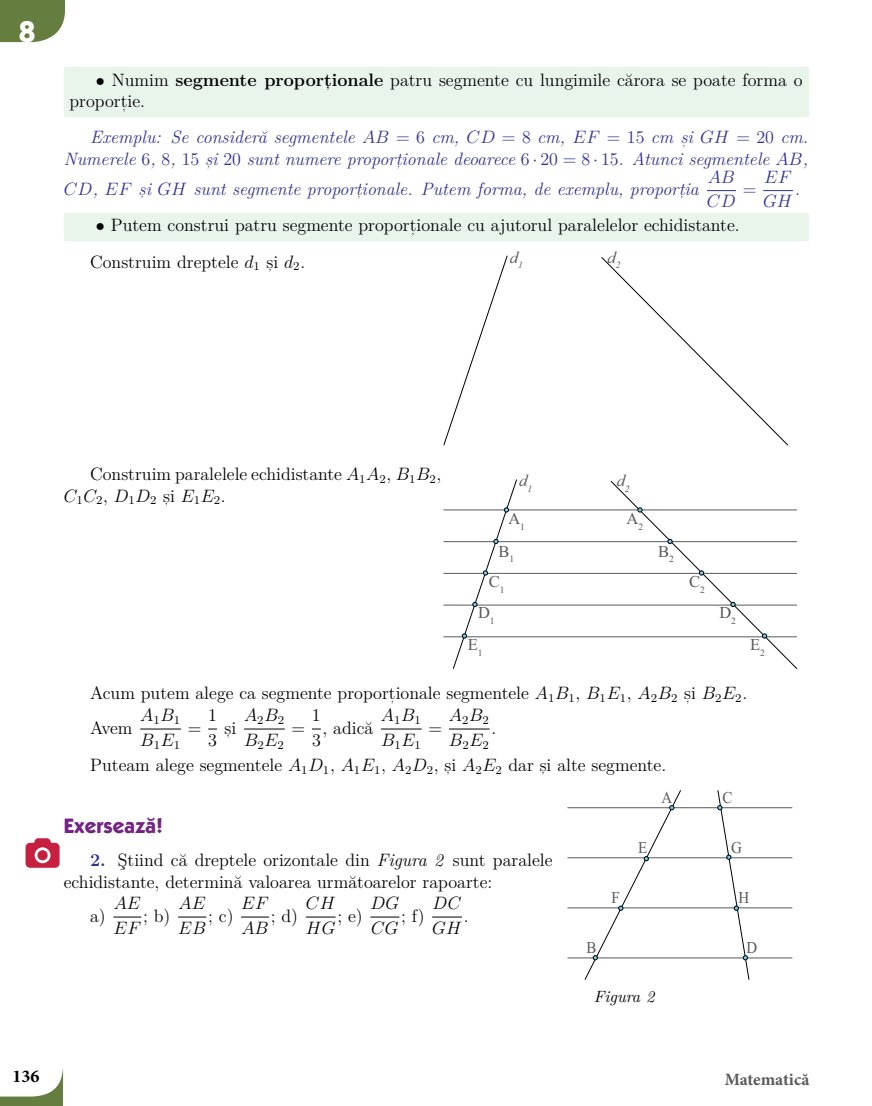
<style>
.page{position:relative;width:872px;height:1106px;background:#fff}
.page>*{position:absolute;margin:0;border:0;box-sizing:border-box;transform-origin:0 0}
.t1{font:30px "ITC Kabel Std Bold RO";color:#fff}
.t2{font:21px "ITC Kabel Std Bold RO";color:#742284}
.t3{font:18px/21.6px "LM Roman 12";color:#000}
.t4{font:italic 18px/21.8px "LM Roman 12";color:#2e3092;text-align:right}
.t5{font:18px/24.5px "LM Math Italic 12";letter-spacing:.045em;color:#000}
.t6{font:18px/24.5px "LM Math Italic 12";letter-spacing:.03em;color:#2e3092}
.t7{font:700 18px "Minion Pro";color:#000}
.t8{font:700 18px "LM Roman 12";color:#000}
.t9{font:18px "LM Roman 12";color:#2e3092}
.t10{font:700 17.25px "Minion Pro";letter-spacing:-.005em;color:#58595b}
.t11{font:16.5px/32.4px "Times New Roman";color:#58595b}
.t12{font:italic 16.5px "Times New Roman";color:#58595b}
.t13{font:16.5px "Times New Roman";color:#58595b;scale:.91 1}
.t14{font:italic 16.35px "LM Roman 10";color:#000}
.s1{font-weight:700}
.s2{font-family:"LM Math Italic 12";font-style:normal}
.s3{font-style:normal}
.s4{font-family:"LM Math Italic 12"}
.s5{font-family:"LM Roman 12"}
.s6{font-weight:700;color:#2e3092}
.s7{font-style:italic}
</style>
<div class="page">
<svg style="left:0;top:0;width:65px;height:42px;background:#70864d"></svg>
<svg style="left:0;top:1069px;width:63px;height:37px"></svg>
<svg style="left:26px;top:838px;width:34px;height:29px"></svg>
<div style="left:64px;top:68px;width:744px;height:49px;background:#e9f4eb;border-radius:4px"></div>
<svg style="left:707px;top:190px;width:29px;height:1px"></svg>
<hr style="left:763px;top:190px;width:30px;height:1px;background:#2e3092">
<div style="left:64px;top:213px;width:744px;height:28px;background:#e9f4eb;border-radius:4px"></div>
<svg style="left:443px;top:255px;width:65px;height:190px"></svg>
<svg style="left:601px;top:257px;width:187px;height:188px"></svg>
<hr style="left:443px;top:509px;width:354px;height:1px;background:#58595b">
<hr style="left:443px;top:541px;width:354px;height:1px;background:#58595b">
<hr style="left:443px;top:573px;width:354px;height:1px;background:#58595b">
<hr style="left:443px;top:604px;width:354px;height:1px;background:#58595b">
<hr style="left:443px;top:636px;width:354px;height:1px;background:#58595b">
<svg style="left:452px;top:479px;width:65px;height:190px"></svg>
<svg style="left:610px;top:480px;width:187px;height:189px"></svg>
<hr style="left:140px;top:728px;width:41px;height:1px;background:#000">
<hr style="left:244px;top:728px;width:41px;height:1px;background:#000">
<hr style="left:381px;top:728px;width:41px;height:1px;background:#000">
<hr style="left:449px;top:728px;width:40px;height:1px;background:#000">
<svg style="left:113px;top:916px;width:28px;height:1px"></svg>
<svg style="left:178px;top:916px;width:28px;height:1px"></svg>
<svg style="left:241px;top:916px;width:28px;height:1px"></svg>
<svg style="left:306px;top:916px;width:29px;height:1px"></svg>
<svg style="left:370px;top:916px;width:29px;height:1px"></svg>
<hr style="left:432px;top:916px;width:30px;height:1px;background:#000">
<hr style="left:567px;top:807px;width:225px;height:1px;background:#58595b">
<hr style="left:567px;top:857px;width:225px;height:1px;background:#58595b">
<hr style="left:567px;top:907px;width:225px;height:1px;background:#58595b">
<hr style="left:567px;top:957px;width:225px;height:1px;background:#58595b">
<svg style="left:717px;top:790px;width:33px;height:189px"></svg>
<svg style="left:584px;top:790px;width:97px;height:189px"></svg>
<h1 class="t1" style="left:20px;top:12px;width:18px">8</h1>
<p class="t3" style="left:70px;top:67px;width:734px;text-indent:26px">• Numim <span class="s1">segmente proport</span><sub>,</sub> <span class="s1">ionale</span> patru segmente cu lungimile cărora se poate forma o proport<sub>,</sub> ie.</p>
<p class="t4" style="left:64px;top:125px;width:746px">Exemplu: Se consideră segmentele <span class="s2">AB</span> <span class="s3">= 6</span> cm, <span class="s2">CD</span> <span class="s3">= 8</span> cm, <span class="s2">EF</span> <span class="s3">= 15</span> cm s<sub>,</sub> i <span class="s2">GH</span> <span class="s3">= 20</span> cm.<br>Numerele <span class="s3">6</span>, <span class="s3">8</span>, <span class="s3">15</span> s<sub>,</sub> i <span class="s3">20</span> sunt numere proport<sub>,</sub>ionale deoarece <span class="s3">6</span> • <span class="s3">20 = 8</span> • <span class="s3">15</span>. Atunci segmentele <span class="s2">AB</span>,</p>
<p class="t4" style="left:64px;top:177px;width:636px"><span class="s2">CD</span>, <span class="s2">EF</span> s<sub>,</sub> i <span class="s2">GH</span> sunt segmente proport<sub>,</sub>ionale. Putem forma, de exemplu, proport<sub>,</sub>ia</p>
<p class="t6" style="left:707px;top:166px;width:30px">AB<br>CD</p>
<p class="t6" style="left:763px;top:166px;width:30px">EF<br>GH</p>
<p class="t9" style="left:742px;top:175px;width:15px">=</p>
<p class="t4" style="left:794px;top:177px;width:7px">.</p>
<p class="t3" style="left:90px;top:206px;width:651px;line-height:36px;text-indent:6px">• Putem construi patru segmente proport<sub>,</sub> ionale cu ajutorul paralelelor echidistante.<br>Construim dreptele <span class="s4">d</span><sub>1</sub> s<sub>,</sub> i <span class="s4">d</span><sub>2</sub>.</p>
<p class="t12" style="left:510px;top:251px;width:15px">d<sub>1</sub></p>
<p class="t12" style="left:607px;top:251px;width:15px">d<sub>2</sub></p>
<p class="t3" style="left:90px;top:461px;width:353px">Construim paralelele echidistante <span class="s4">A</span><sub>1</sub><span class="s4">A</span><sub>2</sub>, <span class="s4">B</span><sub>1</sub><span class="s4">B</span><sub>2</sub>,</p>
<p class="t5" style="left:64px;top:485px;width:163px">C<sub>1</sub>C<sub>2</sub><span class="s5">,</span> D<sub>1</sub>D<sub>2</sub> <span class="s5">s</span><sub>,</sub> <span class="s5">i</span> E<sub>1</sub>E<sub>2</sub><span class="s5">.</span></p>
<p class="t12" style="left:519px;top:475px;width:15px">d<sub>1</sub></p>
<p class="t12" style="left:616px;top:475px;width:15px">d<sub>2</sub></p>
<p class="t11" style="left:498px;top:502px;width:28px;text-indent:10px">A<sub>1<br></sub>B<sub>1</sub></p>
<p class="t11" style="left:489px;top:565px;width:17px">C<sub>1</sub></p>
<p class="t11" style="left:478px;top:596px;width:18px">D<sub>1</sub></p>
<p class="t11" style="left:468px;top:628px;width:16px">E<sub>1</sub></p>
<p class="t11" style="left:626px;top:502px;width:18px">A<sub>2</sub></p>
<p class="t11" style="left:658px;top:534px;width:17px">B<sub>2</sub></p>
<p class="t11" style="left:689px;top:565px;width:17px">C<sub>2</sub></p>
<p class="t11" style="left:719px;top:596px;width:18px">D<sub>2</sub></p>
<p class="t11" style="left:750px;top:628px;width:16px">E<sub>2</sub></p>
<p class="t3" style="left:90px;top:674px;width:658px;line-height:34.2px">Acum putem alege ca segmente proport<sub>,</sub> ionale segmentele <span class="s4">A</span><sub>1</sub><span class="s4">B</span><sub>1</sub>, <span class="s4">B</span><sub>1</sub><span class="s4">E</span><sub>1</sub>, <span class="s4">A</span><sub>2</sub><span class="s4">B</span><sub>2</sub> s<sub>,</sub> i <span class="s4">B</span><sub>2</sub><span class="s4">E</span><sub>2</sub>.<br>Avem</p>
<p class="t5" style="left:381px;top:704px;width:41px">A<sub>1</sub>B<sub>1<br></sub>B<sub>1</sub>E<sub>1</sub></p>
<p class="t5" style="left:244px;top:704px;width:41px">A<sub>2</sub>B<sub>2<br></sub>B<sub>2</sub>E<sub>2</sub></p>
<p class="t5" style="left:449px;top:704px;width:41px">A<sub>2</sub>B<sub>2<br></sub>B<sub>2</sub>E<sub>2</sub></p>
<p class="t5" style="left:140px;top:704px;width:41px">A<sub>1</sub>B<sub>1<br></sub>B<sub>1</sub>E<sub>1</sub></p>
<p class="t3" style="left:208px;top:701px;width:10px;line-height:24.5px">1<br>3</p>
<p class="t3" style="left:312px;top:701px;width:10px;line-height:24.5px">1<br>3</p>
<p class="t3" style="left:322px;top:715px;width:52px">, adică</p>
<p class="t3" style="left:225px;top:715px;width:13px">s<sub>,</sub> i</p>
<p class="t3" style="left:188px;top:715px;width:15px">=</p>
<p class="t3" style="left:291px;top:715px;width:15px">=</p>
<p class="t3" style="left:428px;top:715px;width:15px">=</p>
<p class="t3" style="left:90px;top:707px;width:577px;line-height:37.3px;text-indent:401px">.<br>Puteam alege segmentele <span class="s4">A</span><sub>1</sub><span class="s4">D</span><sub>1</sub>, <span class="s4">A</span><sub>1</sub><span class="s4">E</span><sub>1</sub>, <span class="s4">A</span><sub>2</sub><span class="s4">D</span><sub>2</sub>, s<sub>,</sub> i <span class="s4">A</span><sub>2</sub><span class="s4">E</span><sub>2</sub> dar s<sub>,</sub> i alte segmente.</p>
<p class="t2" style="left:64px;top:813px;width:101px">Exersează!</p>
<p class="t3" style="left:64px;top:847px;width:490px;text-indent:26px"><span class="s6">2.</span> Ştiind că dreptele orizontale din <span class="s7">Figura 2</span> sunt paralele echidistante, determină valoarea următoarelor rapoarte:</p>
<p class="t3" style="left:90px;top:903px;width:17px">a)</p>
<p class="t5" style="left:113px;top:892px;width:28px">AE<br>EF</p>
<p class="t3" style="left:143px;top:903px;width:29px">; b)</p>
<p class="t5" style="left:178px;top:892px;width:29px">AE<br>EB</p>
<p class="t3" style="left:208px;top:903px;width:27px">; c)</p>
<p class="t5" style="left:241px;top:892px;width:28px">EF<br>AB</p>
<p class="t3" style="left:271px;top:903px;width:29px">; d)</p>
<p class="t5" style="left:306px;top:892px;width:31px">CH<br>HG</p>
<p class="t3" style="left:337px;top:903px;width:27px">; e)</p>
<p class="t5" style="left:370px;top:892px;width:30px">DG<br>CG</p>
<p class="t3" style="left:401px;top:903px;width:25px">; f)</p>
<p class="t5" style="left:432px;top:892px;width:30px">DC<br>GH</p>
<p class="t3" style="left:464px;top:903px;width:6px">.</p>
<p class="t13" style="left:586px;top:937px;width:12px">B</p>
<p class="t13" style="left:611px;top:887px;width:11px">F</p>
<p class="t13" style="left:661px;top:788px;width:13px">A</p>
<p class="t13" style="left:638px;top:837px;width:12px">E</p>
<p class="t14" style="left:594px;top:983px;width:62px">Figura 2</p>
<p class="t13" style="left:722px;top:788px;width:12px">C</p>
<p class="t13" style="left:731px;top:837px;width:13px">G</p>
<p class="t13" style="left:738px;top:887px;width:13px">H</p>
<p class="t13" style="left:746px;top:937px;width:13px">D</p>
<p class="t7" style="left:12px;top:1063px;width:28px">136</p>
<p class="t10" style="left:724px;top:1067px;width:86px">Matematică</p>
<p class="t8" style="left:17px;top:1070px;width:32px">136</p>
<p class="t3" style="left:717px;top:1072px;width:93px">Matematică</p>
</div>
